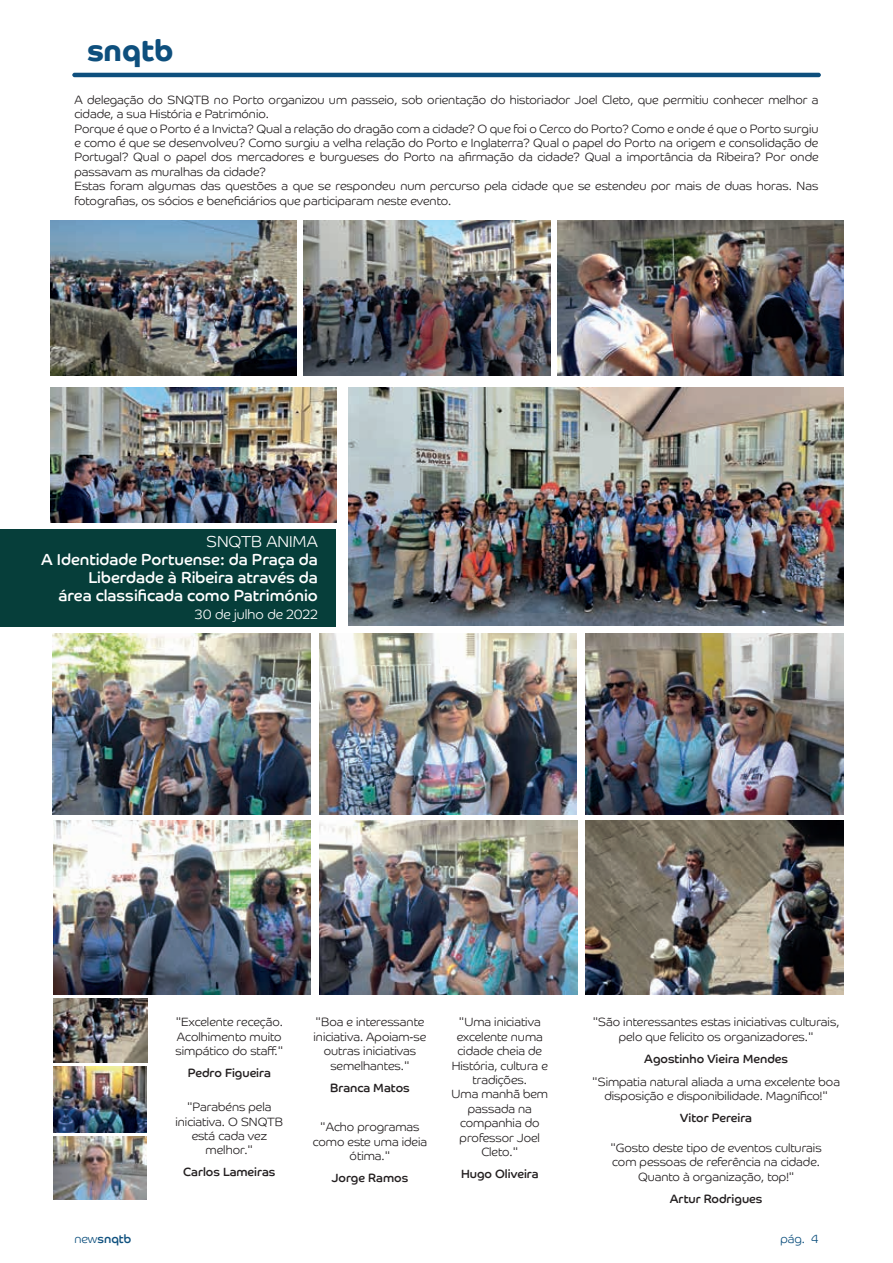
<style>
.page{position:relative;width:893px;height:1263px;background:#fff}
.page>*{position:absolute;margin:0;border:0;box-sizing:border-box;transform-origin:0 0}
.t1{font:700 30px "Co Headline";color:#0e4f7d}
.t2{font:15.9px/18px "Co Headline";color:#fff;text-align:right}
.t3{font:300 15.9px "Co Headline";color:#fff}
.t4{font:300 13.5px "Co Headline";color:#fff}
.t5{font:300 12px/14.4px "Co Headline";color:#231f20;text-align:center}
.t6{font:12px "Co Headline";color:#231f20}
.t7{font:12px "Co Headline";color:#0e507e}
.t8{font:300 12px "Co Headline";color:#0e507e}
.s1{font-weight:300}
</style>
<div class="page">
<hr style="left:72px;top:73px;width:749px;height:4px;background:#0e4f7d;border-radius:2px">
<div style="left:0;top:529px;width:336px;height:98px;background:#063e3a"></div>
<img style="left:585px;top:633px;width:259px;height:181px">
<img style="left:51px;top:220px;width:246px;height:156px">
<img style="left:557px;top:220px;width:286px;height:156px">
<img style="left:51px;top:388px;width:285px;height:135px">
<img style="left:348px;top:388px;width:495px;height:237px">
<img style="left:304px;top:220px;width:246px;height:156px">
<img style="left:53px;top:1067px;width:94px;height:65px">
<img style="left:53px;top:633px;width:258px;height:181px">
<img style="left:53px;top:1136px;width:94px;height:63px">
<img style="left:319px;top:633px;width:258px;height:181px">
<img style="left:586px;top:821px;width:258px;height:173px">
<img style="left:319px;top:821px;width:258px;height:173px">
<img style="left:53px;top:821px;width:258px;height:173px">
<img style="left:53px;top:998px;width:95px;height:64px">
<h1 class="t1" style="left:87px;top:33px;width:88px">snqtb</h1>
<p class="t5" style="left:74px;top:93px;width:746px;text-align:left">A delegação do SNQTB no Porto organizou um passeio, sob orientação do historiador Joel Cleto, que permitiu conhecer melhor a cidade, a sua História e Património.<br>Porque é que o Porto é a Invicta? Qual a relação do dragão com a cidade? O que foi o Cerco do Porto? Como e onde é que o Porto surgiu e como é que se desenvolveu? Como surgiu a velha relação do Porto e Inglaterra? Qual o papel do Porto na origem e consolidação de Portugal? Qual o papel dos mercadores e burgueses do Porto na afirmação da cidade? Qual a importância da Ribeira? Por onde passavam as muralhas da cidade?<br>Estas foram algumas das questões a que se respondeu num percurso pela cidade que se estendeu por mais de duas horas. Nas fotografias, os sócios e beneficiários que participaram neste evento.</p>
<h2 class="t3" style="left:206px;top:532px;width:113px">SNQTB ANIMA</h2>
<h2 class="t2" style="left:41px;top:551px;width:278px">A Identidade Portuense: da Praça da<br>Liberdade à Ribeira através da<br>área classificada como Património</h2>
<p class="t4" style="left:195px;top:606px;width:124px">30 de julho de 2022</p>
<p class="t5" style="left:175px;top:1015px;width:109px;text-align:left">"Excelente receção.<br>Acolhimento muito simpático do staff."</p>
<p class="t6" style="left:188px;top:1066px;width:85px">Pedro Figueira</p>
<p class="t5" style="left:175px;top:1100px;width:109px">"Parabéns pela iniciativa. O SNQTB está cada vez melhor."</p>
<p class="t6" style="left:183px;top:1165px;width:94px">Carlos Lameiras</p>
<p class="t5" style="left:314px;top:1015px;width:114px">"Boa e interessante iniciativa. Apoiam-se outras iniciativas semelhantes."</p>
<p class="t6" style="left:330px;top:1080px;width:81px">Branca Matos</p>
<p class="t5" style="left:313px;top:1120px;width:116px">"Acho programas como este uma ideia ótima."</p>
<p class="t6" style="left:332px;top:1171px;width:78px">Jorge Ramos</p>
<p class="t5" style="left:451px;top:1015px;width:98px">"Uma iniciativa excelente numa cidade cheia de<br>História, cultura e tradições.<br>Uma manhã bem passada na companhia do professor Joel<br>Cleto."</p>
<p class="t6" style="left:461px;top:1167px;width:79px">Hugo Oliveira</p>
<p class="t5" style="left:593px;top:1015px;width:248px">"São interessantes estas iniciativas culturais, pelo que felicito os organizadores."</p>
<p class="t6" style="left:644px;top:1051px;width:145px">Agostinho Vieira Mendes</p>
<p class="t5" style="left:592px;top:1075px;width:249px">"Simpatia natural aliada a uma excelente boa disposição e disponibilidade. Magnífico!"</p>
<p class="t6" style="left:680px;top:1111px;width:73px">Vitor Pereira</p>
<p class="t5" style="left:610px;top:1141px;width:213px">"Gosto deste tipo de eventos culturais com pessoas de referência na cidade.<br>Quanto à organização, top!"</p>
<p class="t6" style="left:670px;top:1191px;width:94px">Artur Rodrigues</p>
<p class="t7" style="left:74px;top:1232px;width:58px"><span class="s1">new</span>snqtb</p>
<p class="t8" style="left:780px;top:1232px;width:40px">pág. 4</p>
</div>
